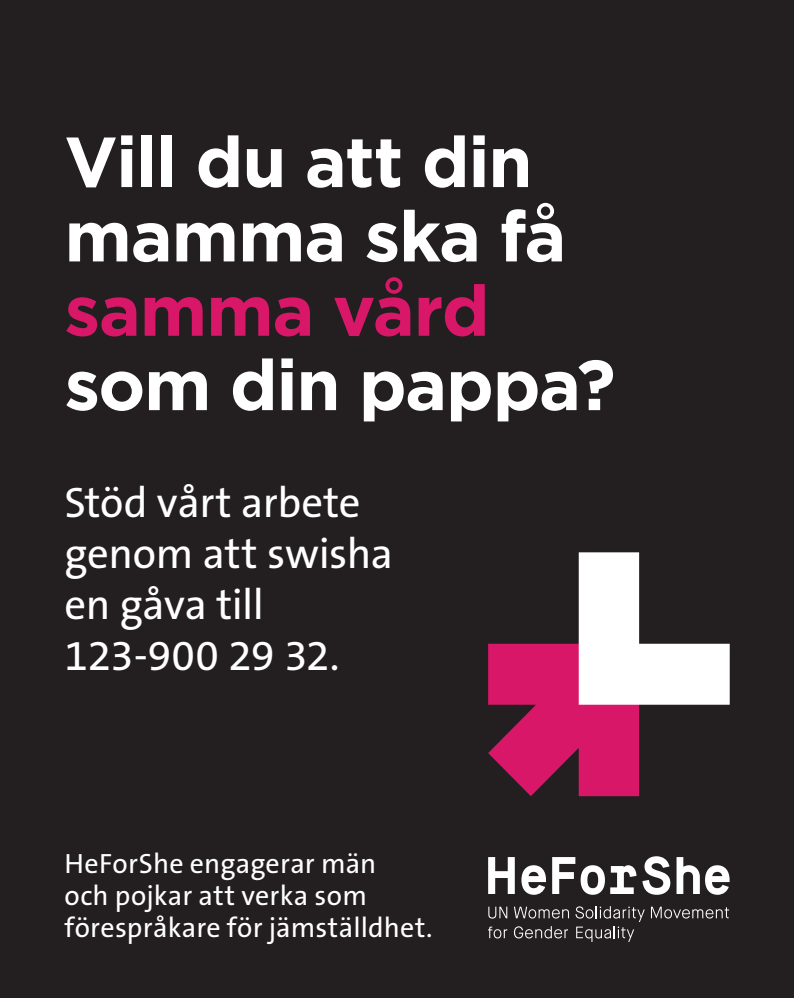
<style>
.page{position:relative;width:794px;height:998px;background:#231f20}
.page>*{position:absolute;margin:0;border:0;box-sizing:border-box;transform-origin:0 0}
.t1{font:700 70.8px/74.4px "Gotham";letter-spacing:-.015em;color:#fff}
.t2{font:42.8px/51.2px "The Sans B5 Plain";letter-spacing:-.01em;color:#fff}
.t3{font:28px/32px "The Sans B5 Plain";letter-spacing:.01em;color:#fff}
.s1{color:#d91769}
</style>
<div class="page">
<svg style="left:488px;top:552px;width:241px;height:244px"></svg>
<svg style="left:488px;top:857px;width:27px;height:37px"></svg>
<svg style="left:521px;top:865px;width:25px;height:30px"></svg>
<svg style="left:552px;top:857px;width:84px;height:38px"></svg>
<svg style="left:642px;top:856px;width:28px;height:39px"></svg>
<svg style="left:676px;top:857px;width:53px;height:38px"></svg>
<svg style="left:488px;top:907px;width:19px;height:11px"></svg>
<svg style="left:514px;top:907px;width:55px;height:11px"></svg>
<svg style="left:651px;top:907px;width:78px;height:11px"></svg>
<svg style="left:488px;top:926px;width:19px;height:12px"></svg>
<svg style="left:514px;top:926px;width:54px;height:12px"></svg>
<svg style="left:575px;top:906px;width:70px;height:36px"></svg>
<p class="t1" style="left:64px;top:124px;width:552px">Vill du att din mamma ska få <span class="s1">samma vård </span>som din pappa?</p>
<p class="t2" style="left:64px;top:479px;width:330px">Stöd vårt arbete genom att swisha en gåva till</p>
<p class="t2" style="left:64px;top:632px;width:276px">123-900 29 32.</p>
<p class="t3" style="left:64px;top:849px;width:369px">HeForShe engagerar män<br>och pojkar att verka som förespråkare för jämställdhet.</p>
</div>
